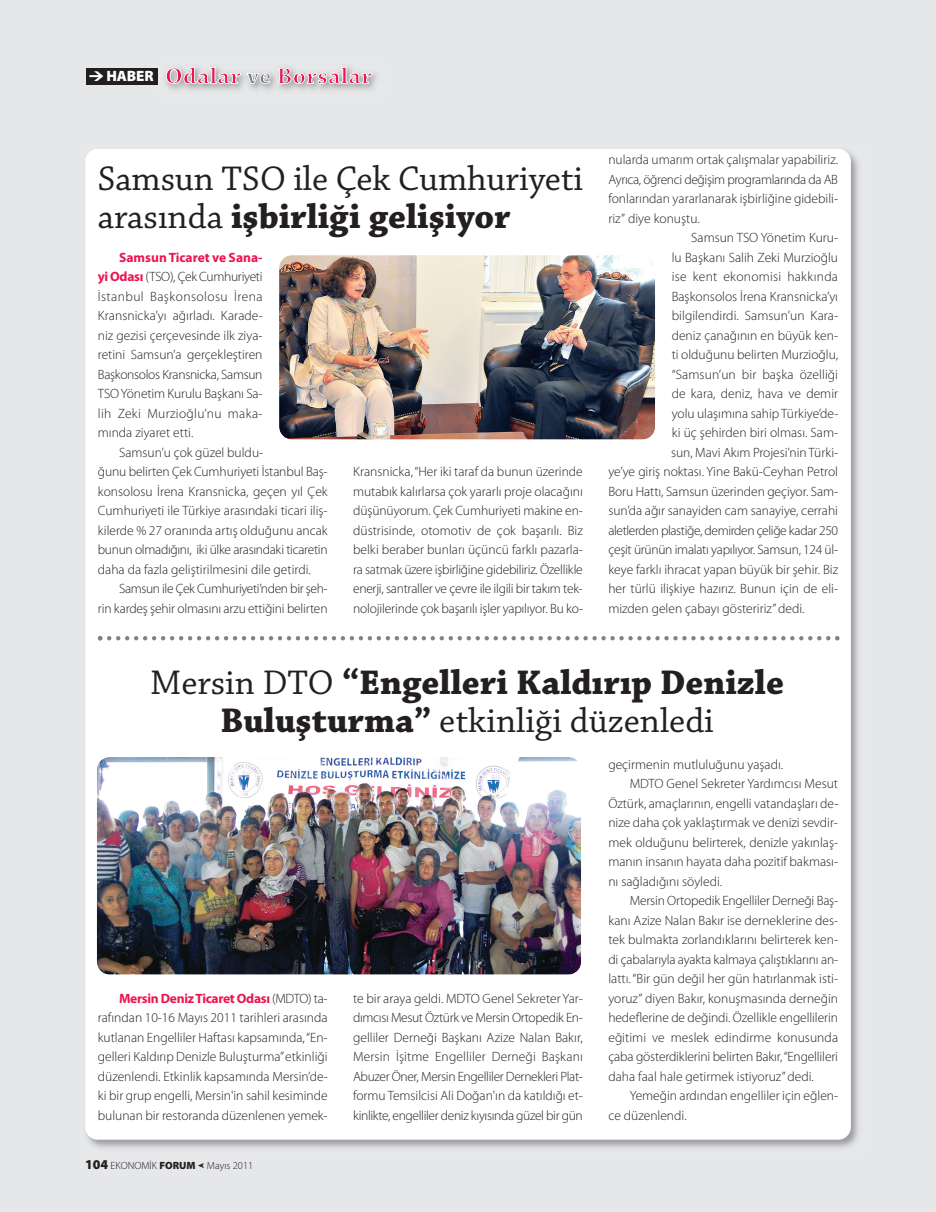
<style>
.page{position:relative;width:936px;height:1212px;background:#fff}
.page>*{position:absolute;margin:0;border:0;box-sizing:border-box;transform-origin:0 0}
.t1{font:700 36px/37.5px "Chaparral Pro";color:#231f20;text-align:center}
.t2{font:36px/37.5px "Chaparral Pro";letter-spacing:-.005em;color:#231f20}
.t3{font:900 15px "Myriad Pro";letter-spacing:-.005em;color:#fff}
.t4{font:300 13.5px/19.5px "Myriad Pro";color:#231f20;text-align:justify}
.t5{font:300 13.5px "Myriad Pro";letter-spacing:-.03em;color:#231f20}
.t6{font:300 13.5px "Myriad Pro";letter-spacing:-.02em;color:#231f20}
.t7{font:300 13.5px "Myriad Pro";letter-spacing:-.025em;color:#231f20}
.t8{font:300 13.5px "Myriad Pro";letter-spacing:.02em;color:#231f20}
.t9{font:300 10.5px "Myriad Pro";color:#231f20}
.s1{font-weight:700}
.s2{font-weight:700;color:#ed1450}
.s3{font-weight:400}
.s4{font-weight:900;font-size:13.5px}
.s5{font-weight:900}
</style>
<div class="page">
<div style="left:0;top:0;width:935px;height:1212px;background:#e6e7e9"></div>
<div style="left:85px;top:149px;width:765px;height:991px;background:#fff;border-radius:13px"></div>
<div style="left:86px;top:68px;width:72px;height:17px;background:#231f20"></div>
<svg style="left:278px;top:67px;width:94px;height:17px"></svg>
<svg style="left:166px;top:67px;width:104px;height:17px"></svg>
<svg style="left:98px;top:636px;width:741px;height:4px"></svg>
<img style="left:279px;top:255px;width:376px;height:185px;border-radius:13px">
<img style="left:97px;top:757px;width:484px;height:217px;border-radius:13px">
<p class="t3" style="left:106px;top:67px;width:49px">HABER</p>
<h1 class="t2" style="left:98px;top:163px;width:486px">Samsun TSO ile Çek Cumhuriyeti arasında <span class="s1">işbirliği gelişiyor</span></h1>
<p class="t4" style="left:98px;top:248px;width:166px;text-indent:21px"><span class="s2">Samsun Ticaret ve Sana&shy;yi Odası</span> (TSO), Çek Cumhuriyeti İstanbul Başkonsolosu İrena Kransnicka’yı ağırladı. Karade&shy;niz gezisi çerçevesinde ilk ziya&shy;retini Samsun’a gerçekleştiren Başkonsolos Kransnicka, Samsun TSO Yönetim Kurulu Başkanı Sa&shy;lih Zeki Murzioğlu’nu maka&shy;mında ziyaret etti.</p>
<p class="t4" style="left:98px;top:443px;width:231px;text-align:left;text-indent:21px">Samsun’u çok güzel buldu-<br>ğunu belirten Çek Cumhuriyeti İstanbul Baş&shy;konsolosu İrena Kransnicka, geçen yıl Çek Cumhuriyeti ile Türkiye arasındaki ticari iliş&shy;kilerde % 27 oranında artış olduğunu ancak bunun olmadığını, iki ülke arasındaki ticaretin daha da fazla geliştirilmesini dile getirdi.</p>
<p class="t4" style="left:98px;top:580px;width:231px;text-align:right">Samsun ile Çek Cumhuriyeti’nden bir şeh-<br>rin kardeş şehir olmasını arzu ettiğini belirten</p>
<p class="t4" style="left:353px;top:463px;width:231px">Kransnicka, “Her iki taraf da bunun üzerinde mutabık kalırlarsa çok yararlı proje olacağını düşünüyorum. Çek Cumhuriyeti makine en&shy;düstrisinde, otomotiv de çok başarılı. Biz belki beraber bunları üçüncü farklı pazarla&shy;ra satmak üzere işbirliğine gidebiliriz. Özellikle enerji, santraller ve çevre ile ilgili bir takım tek&shy;nolojilerinde çok başarılı işler yapılıyor. Bu ko-</p>
<p class="t4" style="left:608px;top:151px;width:231px">nularda umarım ortak çalışmalar yapabiliriz.</p>
<p class="t7" style="left:608px;top:174px;width:231px">Ayrıca, öğrenci değişim programlarında da AB</p>
<p class="t4" style="left:608px;top:190px;width:231px">fonlarından yararlanarak işbirliğine gidebili-</p>
<p class="t4" style="left:608px;top:209px;width:93px">riz” diye konuştu.</p>
<p class="t4" style="left:691px;top:229px;width:148px">Samsun TSO Yönetim Kuru-</p>
<p class="t4" style="left:671px;top:248px;width:168px">lu Başkanı Salih Zeki Murzioğlu</p>
<p class="t8" style="left:671px;top:271px;width:168px">ise kent ekonomisi hakkında</p>
<p class="t4" style="left:671px;top:287px;width:168px">Başkonsolos İrena Kransnicka’yı</p>
<p class="t4" style="left:671px;top:307px;width:168px">bilgilendirdi. Samsun’un Kara-</p>
<p class="t4" style="left:671px;top:326px;width:168px">deniz çanağının en büyük ken-</p>
<p class="t4" style="left:671px;top:346px;width:168px">ti olduğunu belirten Murzioğlu,</p>
<p class="t4" style="left:671px;top:365px;width:168px">“Samsun’un bir başka özelliği</p>
<p class="t4" style="left:671px;top:385px;width:168px">de kara, deniz, hava ve demir</p>
<p class="t4" style="left:671px;top:404px;width:168px">yolu ulaşımına sahip Türkiye’de-</p>
<p class="t4" style="left:671px;top:424px;width:168px">ki üç şehirden biri olması. Sam-</p>
<p class="t4" style="left:671px;top:443px;width:168px">sun, Mavi Akım Projesi’nin Türki-</p>
<p class="t4" style="left:608px;top:463px;width:231px">ye’ye giriş noktası. Yine Bakü-Ceyhan Petrol</p>
<p class="t4" style="left:608px;top:482px;width:231px">Boru Hattı, Samsun üzerinden geçiyor. Sam-</p>
<p class="t4" style="left:608px;top:502px;width:231px">sun’da ağır sanayiden cam sanayiye, cerrahi</p>
<p class="t5" style="left:608px;top:525px;width:231px">aletlerden plastiğe, demirden çeliğe kadar 250</p>
<p class="t6" style="left:608px;top:544px;width:231px">çeşit ürünün imalatı yapılıyor. Samsun, 124 ül-</p>
<p class="t4" style="left:608px;top:560px;width:231px">keye farklı ihracat yapan büyük bir şehir. Biz</p>
<p class="t4" style="left:608px;top:580px;width:231px">her türlü ilişkiye hazırız. Bunun için de eli-</p>
<p class="t4" style="left:608px;top:599px;width:198px">mizden gelen çabayı gösteririz” dedi.</p>
<h1 class="t1" style="left:150px;top:668px;width:635px"><span class="s3">Mersin DTO</span> “Engelleri Kaldırıp Denizle<br>Buluşturma” <span class="s3">etkinliği düzenledi</span></h1>
<p class="t4" style="left:98px;top:989px;width:231px;text-indent:21px"><span class="s2">Mersin Deniz Ticaret Odası</span> (MDTO) ta&shy;rafından 10-16 Mayıs 2011 tarihleri arasında kutlanan Engelliler Haftası kapsamında, “En&shy;gelleri Kaldırıp Denizle Buluşturma” etkinliği düzenlendi. Etkinlik kapsamında Mersin’de&shy;ki bir grup engelli, Mersin'in sahil kesiminde bulunan bir restoranda düzenlenen yemek-</p>
<p class="t4" style="left:353px;top:989px;width:231px">te bir araya geldi. MDTO Genel Sekreter Yar&shy;dımcısı Mesut Öztürk ve Mersin Ortopedik En&shy;gelliler Derneği Başkanı Azize Nalan Bakır, Mersin İşitme Engelliler Derneği Başkanı Abuzer Öner, Mersin Engelliler Dernekleri Plat&shy;formu Temsilcisi Ali Doğan'ın da katıldığı et&shy;kinlikte, engelliler deniz kıyısında güzel bir gün</p>
<p class="t9" style="left:85px;top:1161px;width:170px"><span class="s4">104</span> EKONOMİK <span class="s5">FORUM</span> ● Mayıs 2011</p>
<p class="t4" style="left:608px;top:755px;width:176px">geçirmenin mutluluğunu yaşadı.</p>
<p class="t4" style="left:629px;top:775px;width:210px">MDTO Genel Sekreter Yardımcısı Mesut</p>
<p class="t4" style="left:608px;top:794px;width:231px">Öztürk, amaçlarının, engelli vatandaşları de-</p>
<p class="t4" style="left:608px;top:814px;width:231px">nize daha çok yaklaştırmak ve denizi sevdir-</p>
<p class="t4" style="left:608px;top:833px;width:231px">mek olduğunu belirterek, denizle yakınlaş-</p>
<p class="t4" style="left:608px;top:853px;width:231px">manın insanın hayata daha pozitif bakması-</p>
<p class="t4" style="left:608px;top:872px;width:115px">nı sağladığını söyledi.</p>
<p class="t4" style="left:629px;top:892px;width:210px">Mersin Ortopedik Engelliler Derneği Baş-</p>
<p class="t4" style="left:608px;top:911px;width:231px">kanı Azize Nalan Bakır ise derneklerine des-</p>
<p class="t4" style="left:608px;top:931px;width:231px">tek bulmakta zorlandıklarını belirterek ken-</p>
<p class="t4" style="left:608px;top:950px;width:231px">di çabalarıyla ayakta kalmaya çalıştıklarını an-</p>
<p class="t4" style="left:608px;top:970px;width:231px">lattı. “Bir gün değil her gün hatırlanmak isti-</p>
<p class="t4" style="left:608px;top:989px;width:231px">yoruz” diyen Bakır, konuşmasında derneğin</p>
<p class="t4" style="left:608px;top:1009px;width:231px">hedeflerine de değindi. Özellikle engellilerin</p>
<p class="t4" style="left:608px;top:1028px;width:231px">eğitimi ve meslek edindirme konusunda</p>
<p class="t4" style="left:608px;top:1048px;width:231px">çaba gösterdiklerini belirten Bakır, “Engellileri</p>
<p class="t4" style="left:608px;top:1067px;width:207px">daha faal hale getirmek istiyoruz” dedi.</p>
<p class="t4" style="left:629px;top:1087px;width:210px">Yemeğin ardından engelliler için eğlen-</p>
<p class="t4" style="left:608px;top:1106px;width:80px">ce düzenlendi.</p>
</div>
